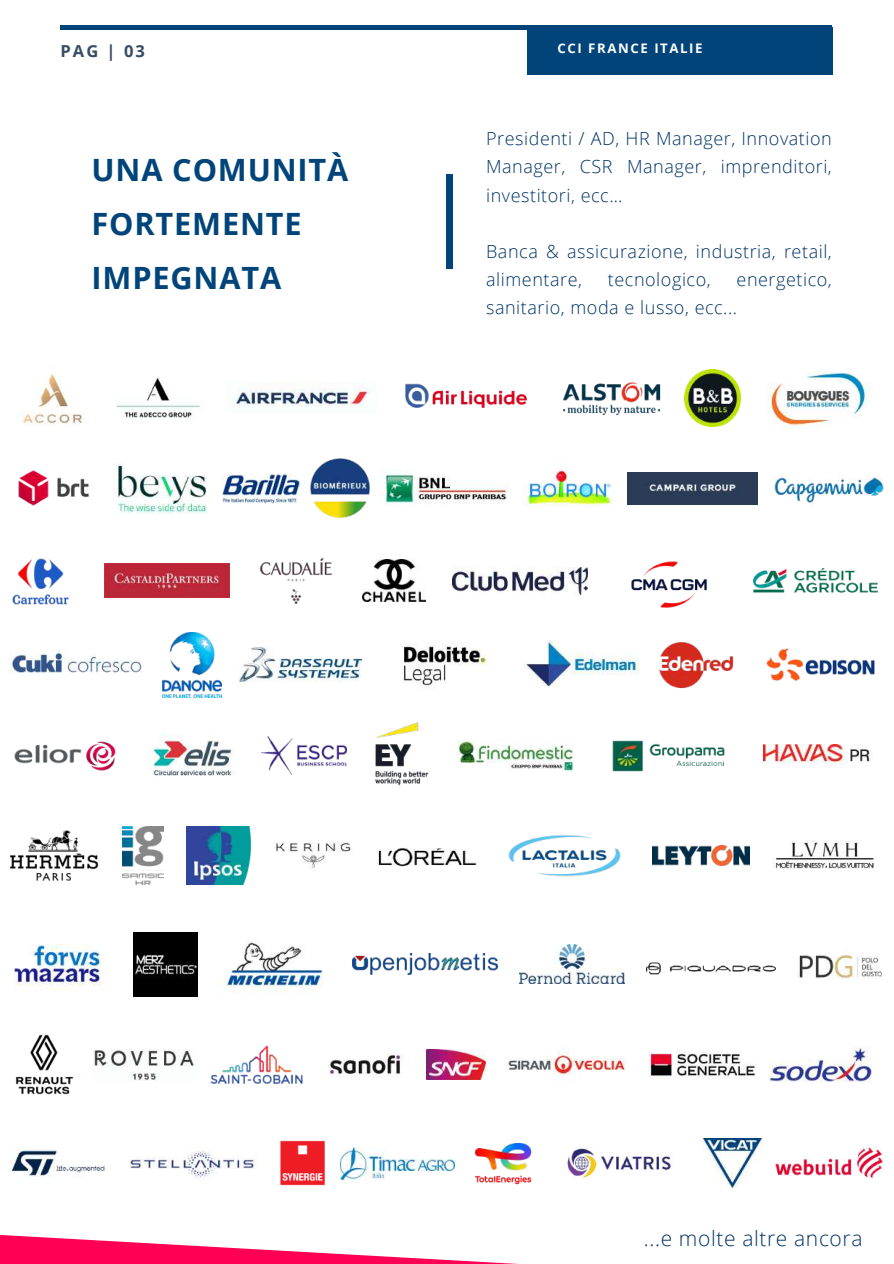
<style>
.page{position:relative;width:894px;height:1264px;background:#fff}
.page>*{position:absolute;margin:0;border:0;box-sizing:border-box;transform-origin:0 0}
.t1{font:700 30.75px/54px "Open Sans";letter-spacing:.03em;color:#014479}
.t2{font:300 21px "Open Sans";letter-spacing:.03em;color:#003365}
.t3{font:300 18px/28.2px "Open Sans";letter-spacing:.03em;color:#003365}
.t4{font:700 16.5px "Open Sans";color:#364d62}
.t5{font:700 13.2px "Open Sans";letter-spacing:.12em;color:#fff}
</style>
<div class="page">
<hr style="left:61px;top:26px;width:770px;height:3px;background:#014479">
<div style="left:527px;top:27px;width:305px;height:48px;background:#014479"></div>
<div style="left:447px;top:174px;width:5px;height:95px;background:#014479"></div>
<svg style="left:0;top:1170px;width:873px;height:93px"></svg>
<img style="left:234px;top:383px;width:138px;height:24px">
<img style="left:222px;top:474px;width:78px;height:29px">
<img style="left:380px;top:469px;width:128px;height:35px">
<img style="left:627px;top:472px;width:130px;height:33px">
<img style="left:774px;top:477px;width:110px;height:26px">
<img style="left:12px;top:558px;width:57px;height:47px">
<img style="left:659px;top:642px;width:75px;height:47px">
<img style="left:753px;top:568px;width:125px;height:25px">
<img style="left:14px;top:741px;width:102px;height:30px">
<img style="left:648px;top:1051px;width:106px;height:26px">
<img style="left:278px;top:1140px;width:49px;height:46px">
<img style="left:375px;top:722px;width:54px;height:64px">
<img style="left:508px;top:1048px;width:119px;height:33px">
<img style="left:310px;top:459px;width:59px;height:58px">
<img style="left:523px;top:470px;width:92px;height:37px">
<img style="left:362px;top:560px;width:63px;height:41px">
<img style="left:427px;top:1049px;width:58px;height:30px">
<img style="left:769px;top:1047px;width:101px;height:34px">
<img style="left:93px;top:1049px;width:103px;height:31px">
<img style="left:405px;top:383px;width:122px;height:25px">
<img style="left:775px;top:1147px;width:107px;height:31px">
<img style="left:340px;top:1147px;width:114px;height:32px">
<img style="left:123px;top:826px;width:40px;height:58px">
<img style="left:631px;top:561px;width:76px;height:47px">
<img style="left:467px;top:1142px;width:71px;height:49px">
<img style="left:10px;top:1148px;width:96px;height:41px">
<img style="left:239px;top:647px;width:122px;height:34px">
<img style="left:524px;top:640px;width:114px;height:47px">
<img style="left:328px;top:1054px;width:75px;height:23px">
<img style="left:15px;top:1034px;width:59px;height:61px">
<img style="left:116px;top:377px;width:84px;height:41px">
<img style="left:684px;top:370px;width:56px;height:56px">
<img style="left:457px;top:740px;width:116px;height:31px">
<img style="left:262px;top:736px;width:84px;height:38px">
<img style="left:276px;top:842px;width:75px;height:27px">
<img style="left:376px;top:848px;width:100px;height:19px">
<img style="left:774px;top:840px;width:102px;height:29px">
<img style="left:519px;top:945px;width:105px;height:38px">
<img style="left:186px;top:826px;width:64px;height:58px">
<img style="left:133px;top:932px;width:64px;height:64px">
<img style="left:652px;top:845px;width:96px;height:20px">
<img style="left:163px;top:632px;width:58px;height:65px">
<img style="left:799px;top:955px;width:82px;height:25px">
<img style="left:10px;top:650px;width:132px;height:23px">
<img style="left:401px;top:643px;width:93px;height:45px">
<img style="left:766px;top:648px;width:109px;height:33px">
<img style="left:612px;top:740px;width:113px;height:32px">
<img style="left:10px;top:830px;width:89px;height:50px">
<img style="left:508px;top:835px;width:113px;height:42px">
<img style="left:104px;top:563px;width:125px;height:34px">
<img style="left:452px;top:567px;width:135px;height:27px">
<img style="left:210px;top:1045px;width:92px;height:38px">
<img style="left:13px;top:944px;width:93px;height:48px">
<img style="left:763px;top:744px;width:108px;height:23px">
<img style="left:352px;top:953px;width:146px;height:21px">
<img style="left:116px;top:463px;width:91px;height:51px">
<img style="left:703px;top:1138px;width:58px;height:49px">
<img style="left:21px;top:374px;width:63px;height:51px">
<img style="left:259px;top:557px;width:74px;height:48px">
<img style="left:149px;top:734px;width:83px;height:42px">
<img style="left:646px;top:962px;width:129px;height:13px">
<img style="left:768px;top:372px;width:104px;height:58px">
<img style="left:18px;top:470px;width:71px;height:36px">
<img style="left:552px;top:1148px;width:137px;height:33px">
<img style="left:563px;top:382px;width:98px;height:34px">
<img style="left:119px;top:1151px;width:146px;height:28px">
<img style="left:221px;top:942px;width:102px;height:51px">
<p class="t4" style="left:61px;top:39px;width:86px">PAG | 03</p>
<h1 class="t1" style="left:91px;top:142px;width:258px">UNA COMUNITÀ<br>FORTEMENTE<br>IMPEGNATA</h1>
<p class="t5" style="left:557px;top:39px;width:147px">CCI FRANCE ITALIE</p>
<p class="t3" style="left:486px;top:124px;width:347px;text-align:justify">Presidenti / AD, HR Manager, Innovation Manager, CSR Manager, imprenditori, investitori, ecc…</p>
<p class="t3" style="left:486px;top:237px;width:347px">Banca &amp; assicurazione, industria, retail, alimentare,</p>
<p class="t3" style="left:607px;top:265px;width:104px">tecnologico,</p>
<p class="t3" style="left:486px;top:265px;width:347px;text-indent:250px">energetico, sanitario, moda e lusso, ecc...</p>
<p class="t2" style="left:643px;top:1223px;width:220px">...e molte altre ancora</p>
</div>
